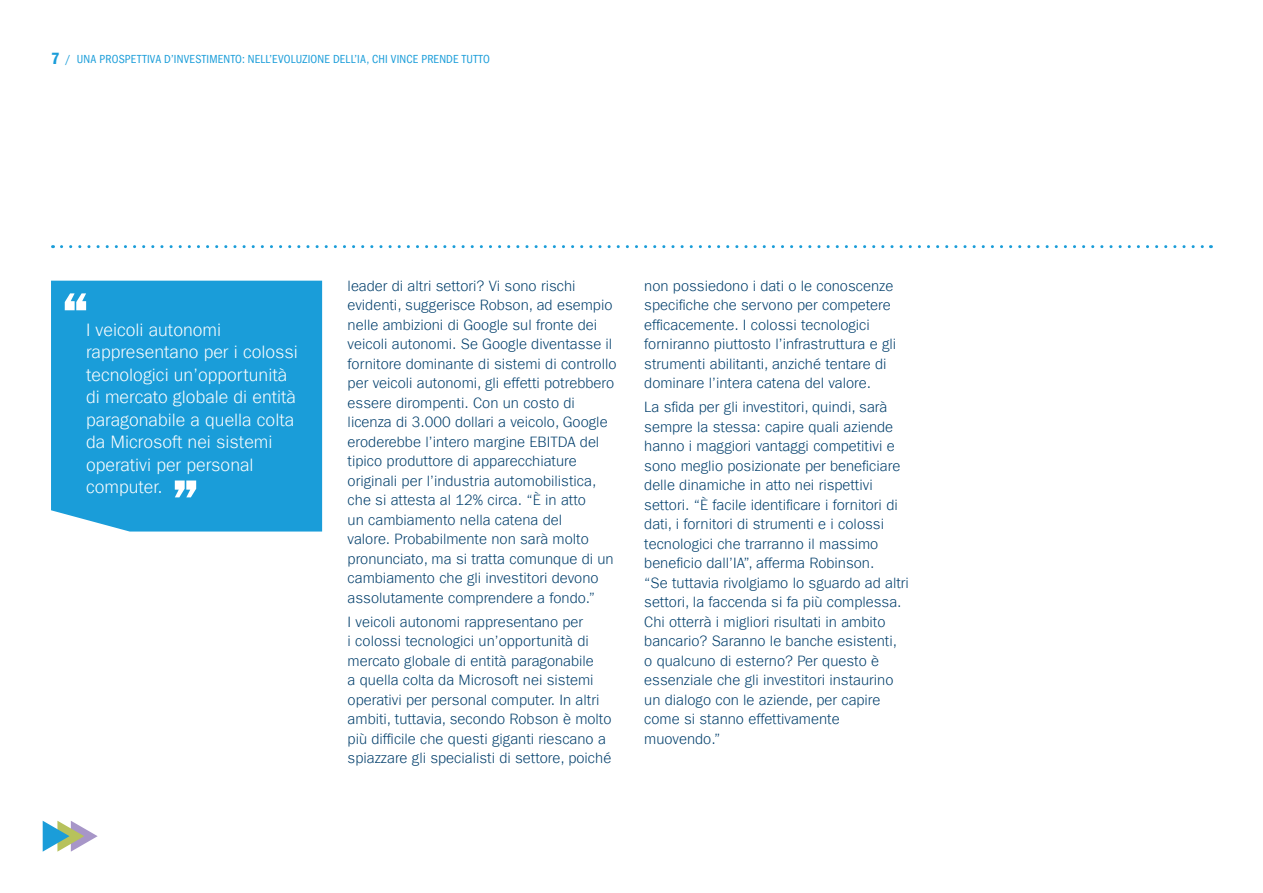
<style>
.page{position:relative;width:1263px;height:893px;background:#fff}
.page>*{position:absolute;margin:0;border:0;box-sizing:border-box;transform-origin:0 0}
.t1{font:57px "ITC Frank Gofor Ameriprise Hvy";color:#fff}
.t2{font:300 18px/22.5px "ITC Frank Gofor Ameriprise";color:#fff}
.t3{font:300 15px/19.5px "ITC Frank Gofor Ameriprise";color:#003e6b}
.t4{font:condensed 12px "ITC Frank Gofor Ameriprise";letter-spacing:.02em;color:#1a9dd9}
.s1{font-family:"ITC Frank Gofor Ameriprise Dm Cn";font-stretch:normal;font-size:16.8px}
</style>
<div class="page">
<svg style="left:43px;top:821px;width:55px;height:31px"></svg>
<svg style="left:61px;top:245px;width:1150px;height:3px"></svg>
<div style="left:51px;top:281px;width:271px;height:250px;background:#1a9dd9"></div>
<p class="t4" style="left:51px;top:52px;width:440px"><span class="s1">7</span> / UNA PROSPETTIVA D’INVESTIMENTO: NELL’EVOLUZIONE DELL’IA, CHI VINCE PRENDE TUTTO</p>
<h1 class="t1" style="left:61px;top:279px;width:31px">“</h1>
<p class="t2" style="left:86px;top:318px;width:213px">I veicoli autonomi rappresentano per i colossi tecnologici un’opportunità di mercato globale di entità paragonabile a quella colta da Microsoft nei sistemi operativi per personal computer.</p>
<h1 class="t1" style="left:171px;top:467px;width:31px">”</h1>
<p class="t3" style="left:348px;top:276px;width:270px">leader di altri settori? Vi sono rischi evidenti, suggerisce Robson, ad esempio nelle ambizioni di Google sul fronte dei veicoli autonomi. Se Google diventasse il fornitore dominante di sistemi di controllo per veicoli autonomi, gli effetti potrebbero essere dirompenti. Con un costo di licenza di 3.000 dollari a veicolo, Google eroderebbe l’intero margine EBITDA del tipico produttore di apparecchiature originali per l’industria automobilistica, che si attesta al 12% circa. “È in atto<br>un cambiamento nella catena del<br>valore. Probabilmente non sarà molto pronunciato, ma si tratta comunque di un cambiamento che gli investitori devono assolutamente comprendere a fondo.”</p>
<p class="t3" style="left:348px;top:612px;width:265px">I veicoli autonomi rappresentano per<br>i colossi tecnologici un’opportunità di mercato globale di entità paragonabile<br>a quella colta da Microsoft nei sistemi operativi per personal computer. In altri ambiti, tuttavia, secondo Robson è molto più difficile che questi giganti riescano a spiazzare gli specialisti di settore, poiché</p>
<p class="t3" style="left:644px;top:276px;width:253px">non possiedono i dati o le conoscenze specifiche che servono per competere efficacemente. I colossi tecnologici forniranno piuttosto l’infrastruttura e gli strumenti abilitanti, anziché tentare di dominare l’intera catena del valore.</p>
<p class="t3" style="left:644px;top:397px;width:266px">La sfida per gli investitori, quindi, sarà sempre la stessa: capire quali aziende hanno i maggiori vantaggi competitivi e sono meglio posizionate per beneficiare delle dinamiche in atto nei rispettivi settori. “È facile identificare i fornitori di dati, i fornitori di strumenti e i colossi tecnologici che trarranno il massimo beneficio dall’IA”, afferma Robinson.<br>“Se tuttavia rivolgiamo lo sguardo ad altri settori, la faccenda si fa più complessa.<br>Chi otterrà i migliori risultati in ambito bancario? Saranno le banche esistenti,<br>o qualcuno di esterno? Per questo è essenziale che gli investitori instaurino un dialogo con le aziende, per capire come si stanno effettivamente muovendo.”</p>
</div>
